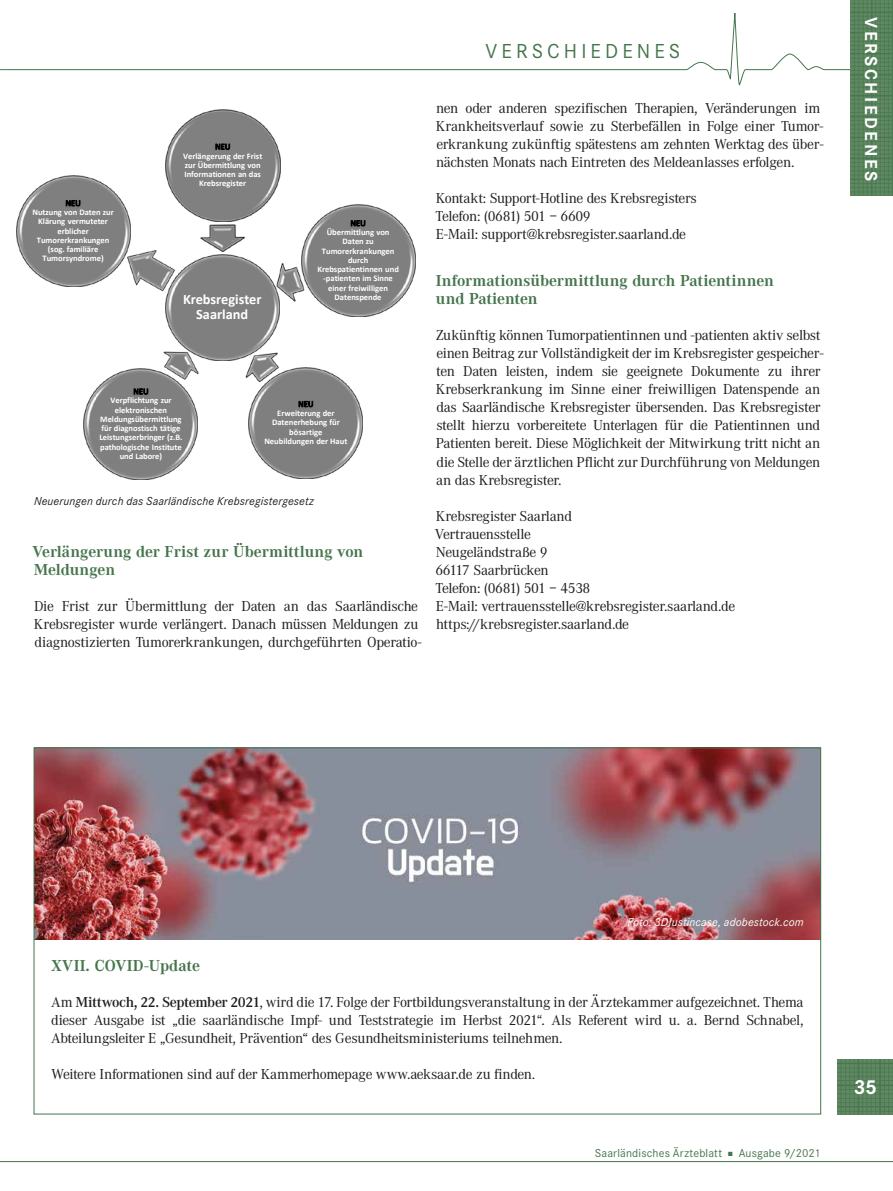
<style>
.page{position:relative;width:893px;height:1191px;background:#fff}
.page>*{position:absolute;margin:0;border:0;box-sizing:border-box;transform-origin:0 0}
.t1{font:21px "Corporate S";letter-spacing:.195em;color:#45754c}
.t2{font:700 21px "Corporate S";color:#fff}
.t3{font:700 18px "Corporate S";letter-spacing:.145em;color:#fff}
.t4{font:700 16.5px/18px "Corporate A";letter-spacing:-.005em;color:#45754c}
.t5{font:15px/18px "Corporate A";letter-spacing:-.025em;color:#1d1d1b}
.t6{font:700 14.4px/15.6px "Calibri";color:#fff;text-align:center}
.t7{font:italic 12px "Corporate S";letter-spacing:.01em;color:#1d1d1b}
.t8{font:12px "Corporate S";letter-spacing:.01em;color:#45754c}
.t9{font:italic 12px "Corporate S";letter-spacing:.01em;color:#fff}
.t10{font:700 8.55px/9.3px "Calibri";letter-spacing:-.005em;color:#fff;text-align:center}
.s1{font-weight:600}
</style>
<div class="page">
<img style="left:36px;top:749px;width:783px;height:190px">
<img style="left:165px;top:254px;width:114px;height:106px">
<img style="left:201px;top:225px;width:43px;height:26px">
<img style="left:165px;top:109px;width:115px;height:112px">
<img style="left:215px;top:143px;width:15px;height:8px">
<svg style="left:216px;top:144px;width:14px;height:6px"></svg>
<img style="left:271px;top:259px;width:30px;height:46px">
<img style="left:301px;top:205px;width:114px;height:111px">
<img style="left:350px;top:220px;width:16px;height:7px">
<svg style="left:351px;top:220px;width:14px;height:6px"></svg>
<img style="left:238px;top:343px;width:41px;height:35px">
<img style="left:249px;top:367px;width:114px;height:111px">
<img style="left:298px;top:401px;width:15px;height:7px">
<svg style="left:299px;top:401px;width:14px;height:6px"></svg>
<img style="left:163px;top:341px;width:42px;height:33px">
<img style="left:84px;top:368px;width:114px;height:112px">
<img style="left:133px;top:388px;width:16px;height:7px">
<svg style="left:134px;top:389px;width:14px;height:5px"></svg>
<img style="left:130px;top:239px;width:48px;height:58px">
<img style="left:16px;top:175px;width:114px;height:112px">
<img style="left:65px;top:200px;width:16px;height:7px">
<svg style="left:66px;top:200px;width:14px;height:6px"></svg>
<hr style="left:0;top:1161px;width:893px;height:1px;background:#45754c">
<img style="left:838px;top:1059px;width:55px;height:55px">
<svg style="left:1px;top:13px;width:849px;height:72px"></svg>
<img style="left:850px;top:0;width:43px;height:195px">
<h1 class="t1" style="left:486px;top:40px;width:196px">VERSCHIEDENES</h1>
<p class="t10" style="left:32px;top:207px;width:83px">Nutzung von Daten zur<br>Klärung vermuteter erblicher<br>Tumorerkrankungen (sog. familiäre<br>Tumorsyndrome)</p>
<p class="t10" style="left:183px;top:151px;width:81px">Verlängerung der Frist zur Übermittlung von<br>Informationen an das<br>Krebsregister</p>
<p class="t6" style="left:183px;top:291px;width:80px">Krebsregister<br>Saarland</p>
<p class="t10" style="left:317px;top:228px;width:83px">Übermittlung von<br>Daten zu<br>Tumorerkrankungen durch<br>Krebspatientinnen und -patienten im Sinne einer freiwilligen<br>Datenspende</p>
<p class="t10" style="left:99px;top:396px;width:85px">Verpflichtung zur elektronischen<br>Meldungsübermittlung für diagnostisch tätige<br>Leistungserbringer (z.B. pathologische Institute und Labore)</p>
<p class="t10" style="left:264px;top:408px;width:84px">Erweiterung der<br>Datenerhebung für bösartige<br>Neubildungen der Haut</p>
<p class="t7" style="left:34px;top:494px;width:281px">Neuerungen durch das Saarländische Krebsregistergesetz</p>
<p class="t4" style="left:32px;top:542px;width:332px">Verlängerung der Frist zur Übermittlung von<br>Meldungen</p>
<p class="t5" style="left:34px;top:597px;width:389px">Die Frist zur Übermittlung der Daten an das Saarländische<br>Krebsregister wurde verlängert. Danach müssen Meldungen zu diagnostizierten Tumorerkrankungen, durchgeführten Operatio-</p>
<p class="t5" style="left:436px;top:100px;width:389px">nen oder anderen spezifischen Therapien, Veränderungen im Krankheitsverlauf sowie zu Sterbefällen in Folge einer Tumor&shy;erkrankung zukünftig spätestens am zehnten Werktag des über&shy;nächsten Monats nach Eintreten des Meldeanlasses erfolgen.</p>
<p class="t5" style="left:435px;top:190px;width:263px">Kontakt: Support-Hotline des Krebsregisters<br>Telefon: (0681) 501 – 6609<br>E-Mail: support@krebsregister.saarland.de</p>
<p class="t4" style="left:436px;top:272px;width:340px">Informationsübermittlung durch Patientinnen und Patienten</p>
<p class="t5" style="left:436px;top:327px;width:389px">Zukünftig können Tumorpatientinnen und -patienten aktiv selbst einen Beitrag zur Vollständigkeit der im Krebsregister gespeicher&shy;ten Daten leisten, indem sie geeignete Dokumente zu ihrer Krebserkrankung im Sinne einer freiwilligen Datenspende an das Saarländische Krebsregister übersenden. Das Krebsregister stellt hierzu vorbereitete Unterlagen für die Patientinnen und Patienten bereit. Diese Möglichkeit der Mitwirkung tritt nicht an die Stelle der ärztlichen Pflicht zur Durchführung von Meldungen an das Krebsregister.</p>
<p class="t5" style="left:435px;top:507px;width:302px">Krebsregister Saarland<br>Vertrauensstelle<br>Neugeländstraße 9<br>66117 Saarbrücken<br>Telefon: (0681) 501 – 4538<br>E-Mail: vertrauensstelle@krebsregister.saarland.de https://krebsregister.saarland.de</p>
<p class="t3" style="left:881px;top:17px;width:166px;rotate:90deg">VERSCHIEDENES</p>
<p class="t9" style="left:627px;top:915px;width:178px">Foto: 3DJustincase, adobestock.com</p>
<p class="t4" style="left:51px;top:956px;width:150px">XVII. COVID-Update</p>
<p class="t5" style="left:51px;top:993px;width:754px;text-align:justify">Am <span class="s1">Mittwoch, 22. September 2021</span>, wird die 17. Folge der Fortbildungsveranstaltung in der Ärztekammer aufgezeichnet. Thema dieser Ausgabe ist „die saarländische Impf- und Teststrategie im Herbst 2021“. Als Referent wird u. a. Bernd Schnabel, Abteilungsleiter E „Gesundheit, Prävention“ des Gesundheitsministeriums teilnehmen.</p>
<p class="t5" style="left:51px;top:1065px;width:486px">Weitere Informationen sind auf der Kammerhomepage www.aeksaar.de zu finden.</p>
<p class="t8" style="left:595px;top:1146px;width:227px">Saarländisches Ärzteblatt ■ Ausgabe 9/2021</p>
<h1 class="t2" style="left:854px;top:1075px;width:25px">35</h1>
</div>
